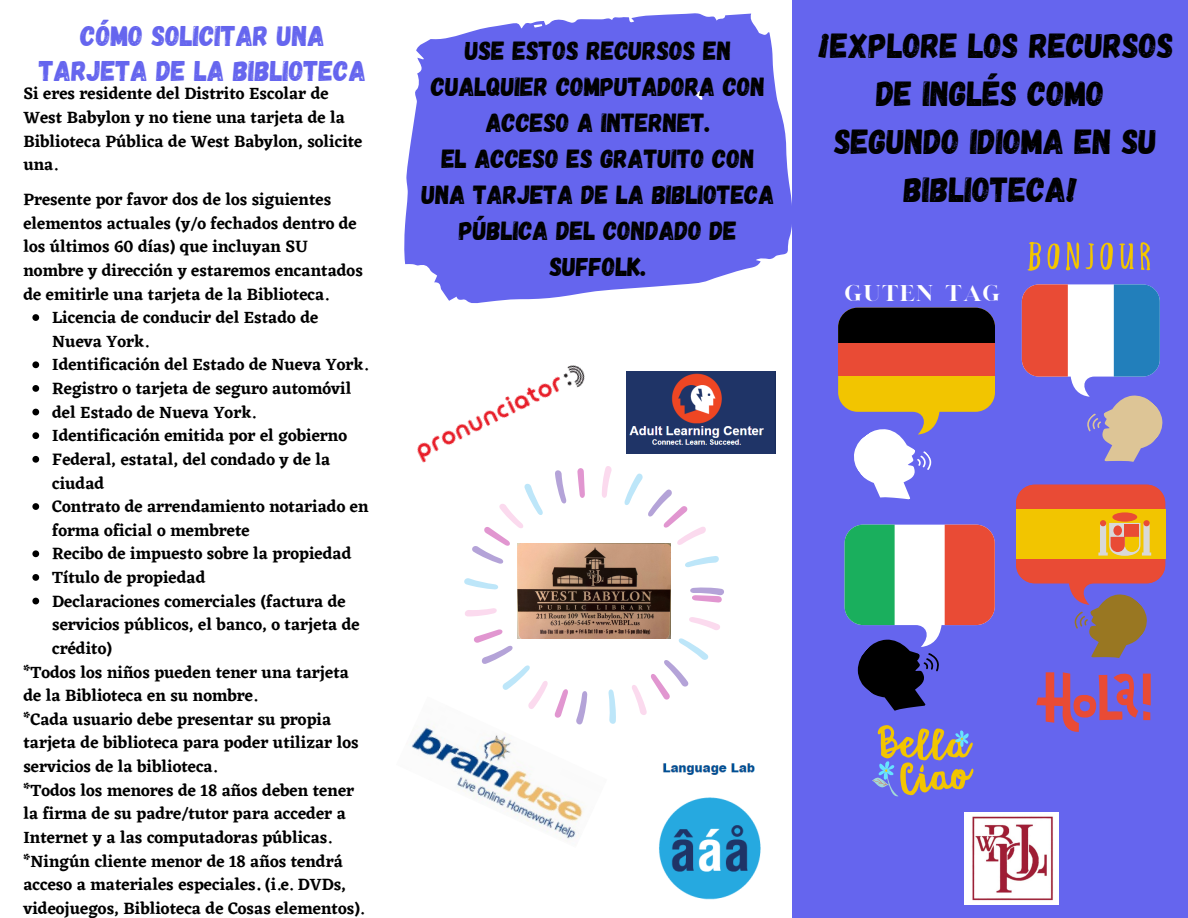
<style>
.page{position:relative;width:1188px;height:918px;background:#fff}
.page>*{position:absolute;margin:0;border:0;box-sizing:border-box;transform-origin:0 0}
.t1{font:34.8px/47.8px "Gagalin";color:#000;text-align:center}
.t2{font:28.5px/34.8px "Gagalin";color:#6565ee;text-align:center}
.t3{font:26.25px/36px "Gagalin";color:#000;text-align:center}
.t4{font:18.45px "London";color:#fff}
.t5{font:600 16.95px/23.7px "Eczar";color:#000}
.s1{font-weight:700}
</style>
<div class="page">
<div style="left:793px;top:0;width:395px;height:918px;background:#6565ee"></div>
<svg style="left:838px;top:308px;width:157px;height:192px"></svg>
<div style="left:838px;top:343px;width:157px;height:33px;background:#e94b35"></div>
<svg style="left:1027px;top:242px;width:14px;height:29px"></svg>
<svg style="left:1066px;top:242px;width:13px;height:29px"></svg>
<svg style="left:1047px;top:243px;width:13px;height:26px"></svg>
<svg style="left:1100px;top:243px;width:13px;height:27px"></svg>
<svg style="left:1119px;top:243px;width:15px;height:26px"></svg>
<svg style="left:1140px;top:242px;width:10px;height:28px"></svg>
<svg style="left:1086px;top:243px;width:8px;height:26px"></svg>
<svg style="left:1016px;top:485px;width:149px;height:247px"></svg>
<svg style="left:845px;top:525px;width:150px;height:272px"></svg>
<svg style="left:1022px;top:285px;width:141px;height:177px"></svg>
<img style="left:417px;top:365px;width:168px;height:98px">
<img style="left:518px;top:543px;width:153px;height:96px">
<img style="left:411px;top:713px;width:173px;height:126px">
<img style="left:659px;top:763px;width:102px;height:137px">
<img style="left:627px;top:372px;width:148px;height:82px">
<img style="left:965px;top:813px;width:93px;height:92px">
<svg style="left:689px;top:617px;width:31px;height:13px"></svg>
<svg style="left:631px;top:638px;width:77px;height:77px"></svg>
<svg style="left:608px;top:689px;width:8px;height:35px"></svg>
<svg style="left:576px;top:691px;width:11px;height:34px"></svg>
<svg style="left:555px;top:689px;width:13px;height:29px"></svg>
<svg style="left:474px;top:629px;width:74px;height:80px"></svg>
<svg style="left:465px;top:608px;width:32px;height:9px"></svg>
<svg style="left:464px;top:578px;width:34px;height:12px"></svg>
<svg style="left:472px;top:484px;width:71px;height:80px"></svg>
<svg style="left:555px;top:470px;width:11px;height:34px"></svg>
<svg style="left:577px;top:468px;width:8px;height:30px"></svg>
<svg style="left:602px;top:466px;width:10px;height:32px"></svg>
<svg style="left:624px;top:474px;width:82px;height:71px"></svg>
<svg style="left:685px;top:556px;width:34px;height:11px"></svg>
<svg style="left:690px;top:587px;width:34px;height:16px"></svg>
<svg style="left:404px;top:13px;width:389px;height:291px;fill:#6565ee"></svg>
<svg style="left:32px;top:314px;width:7px;height:7px"></svg>
<svg style="left:32px;top:361px;width:7px;height:7px"></svg>
<svg style="left:32px;top:385px;width:7px;height:7px"></svg>
<svg style="left:32px;top:409px;width:7px;height:6px"></svg>
<svg style="left:32px;top:432px;width:7px;height:7px"></svg>
<svg style="left:32px;top:456px;width:7px;height:7px"></svg>
<svg style="left:32px;top:503px;width:7px;height:7px"></svg>
<svg style="left:32px;top:550px;width:7px;height:7px"></svg>
<svg style="left:32px;top:574px;width:7px;height:7px"></svg>
<svg style="left:32px;top:598px;width:7px;height:6px"></svg>
<p class="t2" style="left:39px;top:18px;width:328px">CÓMO SOLICITAR UNA<br>TARJETA DE LA BIBLIOTECA</p>
<p class="t5" style="left:23px;top:82px;width:341px">Si eres residente del Distrito Escolar de<br>West Babylon y no tiene una tarjeta de la<br>Biblioteca Pública de West Babylon, solicite una.</p>
<p class="t5" style="left:23px;top:187px;width:341px">Presente por favor dos de los siguientes elementos actuales (y/o fechados dentro de los últimos 60 días) que incluyan SU nombre y dirección y estaremos encantados de emitirle una tarjeta de la Biblioteca.</p>
<p class="t5" style="left:52px;top:305px;width:268px">Licencia de conducir del Estado de<br>Nueva York.</p>
<p class="t5" style="left:52px;top:353px;width:318px">Identificación del Estado de Nueva York.</p>
<p class="t5" style="left:52px;top:376px;width:301px">Registro o tarjeta de seguro automóvil</p>
<p class="t5" style="left:52px;top:400px;width:205px">del Estado de Nueva York.</p>
<p class="t5" style="left:52px;top:424px;width:296px">Identificación emitida por el gobierno</p>
<p class="t5" style="left:52px;top:447px;width:280px">Federal, estatal, del condado y de la ciudad</p>
<p class="t5" style="left:52px;top:494px;width:318px">Contrato de arrendamiento notariado en forma oficial o membrete</p>
<p class="t5" style="left:52px;top:542px;width:301px">Recibo de impuesto sobre la propiedad</p>
<p class="t5" style="left:52px;top:565px;width:155px">Título de propiedad</p>
<p class="t5" style="left:52px;top:589px;width:309px">Declaraciones comerciales (factura de servicios públicos, el banco, o tarjeta de crédito)</p>
<p class="t5" style="left:23px;top:660px;width:327px"><span class="s1">*</span>Todos los niños pueden tener una tarjeta de la Biblioteca en su nombre.</p>
<p class="t5" style="left:23px;top:707px;width:337px"><span class="s1">*</span>Cada usuario debe presentar su propia tarjeta de biblioteca para poder utilizar los servicios de la biblioteca.</p>
<p class="t5" style="left:23px;top:778px;width:332px"><span class="s1">*</span>Todos los menores de 18 años deben tener la firma de su padre/tutor para acceder a<br>Internet y a las computadoras públicas.</p>
<p class="t5" style="left:23px;top:849px;width:342px"><span class="s1">*</span>Ningún cliente menor de 18 años tendrá acceso a materiales especiales<span class="s1">.</span> (i.e. DVDs, videojuegos, Biblioteca de Cosas elementos).</p>
<p class="t3" style="left:431px;top:31px;width:335px">USE ESTOS RECURSOS EN<br>CUALQUIER COMPUTADORA CON<br>ACCESO A INTERNET.</p>
<p class="t3" style="left:422px;top:139px;width:354px">EL ACCESO ES GRATUITO CON<br>UNA TARJETA DE LA BIBLIOTECA<br>PÚBLICA DEL CONDADO DE<br>SUFFOLK.</p>
<p class="t1" style="left:818px;top:20px;width:357px">¡EXPLORE LOS RECURSOS<br>DE INGLÉS COMO</p>
<p class="t1" style="left:835px;top:116px;width:324px">SEGUNDO IDIOMA EN SU<br>BIBLIOTECA!</p>
<p class="t4" style="left:844px;top:280px;width:158px">GUTEN TAG</p>
</div>
